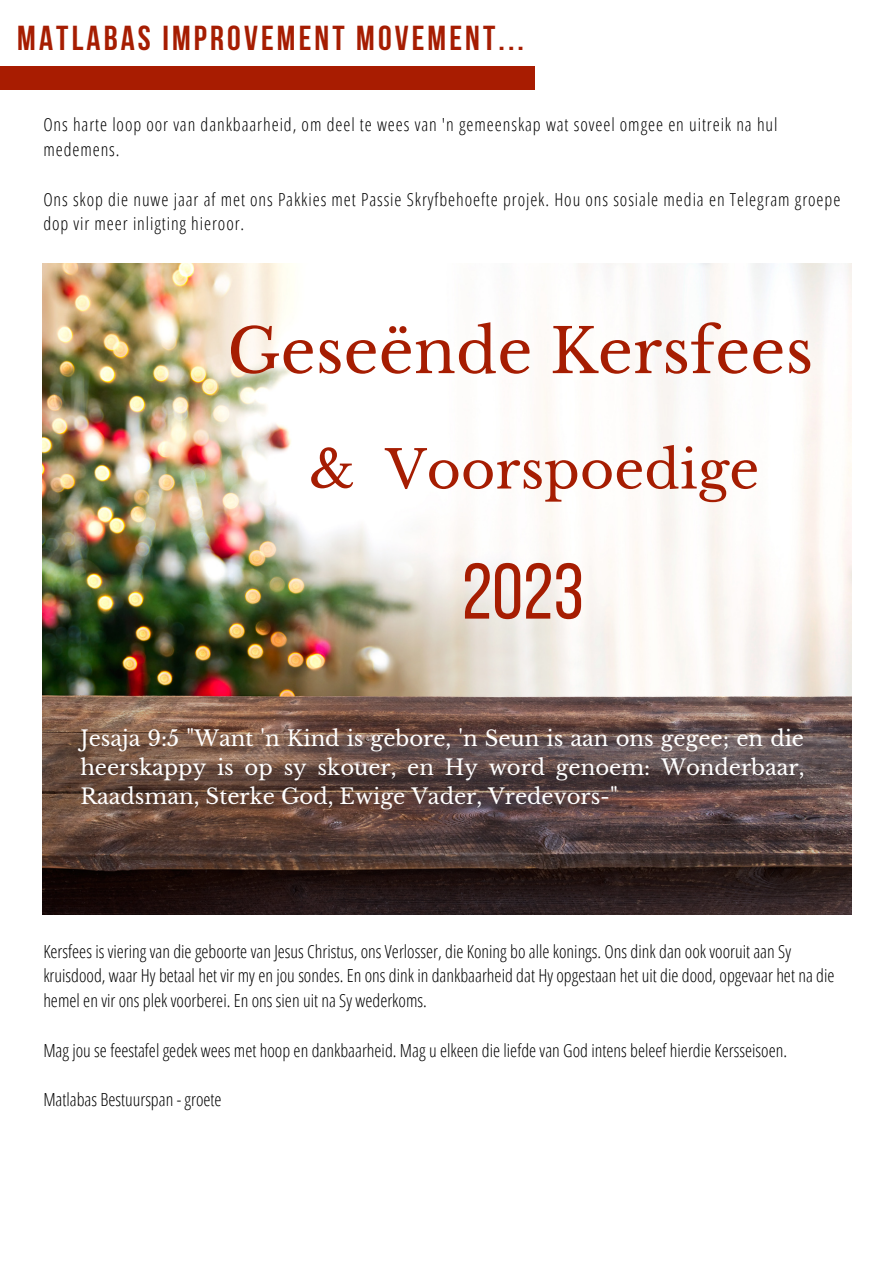
<style>
.page{position:relative;width:894px;height:1264px;background:#fff}
.page>*{position:absolute;margin:0;border:0;box-sizing:border-box;transform-origin:0 0}
.t1{font:78.75px "Bebas Neue";color:#a61d02}
.t2{font:61.2px "Libre Baskerville";color:#a61d02}
.t3{font:52.5px "Libre Baskerville";color:#a61d02}
.t4{font:700 34.5px "Bebas Neue";letter-spacing:.09em;color:#a61d02}
.t5{font:21.15px/29.2px "Libre Baskerville";color:#fff;text-align:justify}
.t6{font:300 18px/24.8px "Open Sans Condensed";color:#000}
.t7{font:300 18px/24.8px "Open Sans Condensed";letter-spacing:.05em;color:#000}
.s1{font-size:52.05px}
</style>
<div class="page">
<div style="left:0;top:67px;width:534px;height:22px;background:#a81c01"></div>
<img style="left:42px;top:263px;width:809px;height:651px">
<svg style="left:42px;top:697px;width:808px;height:217px"></svg>
<h3 class="t4" style="left:17px;top:25px;width:508px">MATLABAS IMPROVEMENT MOVEMENT...</h3>
<p class="t7" style="left:43px;top:112px;width:735px">Ons harte loop oor van dankbaarheid, om deel te wees van 'n gemeenskap wat soveel omgee en uitreik na hul medemens.</p>
<p class="t7" style="left:43px;top:186px;width:798px">Ons skop die nuwe jaar af met ons Pakkies met Passie Skryfbehoefte projek. Hou ons sosiale media en Telegram groepe dop vir meer inligting hieroor.</p>
<h2 class="t2" style="left:227px;top:314px;width:587px">Geseënde Kersfees</h2>
<h3 class="t3" style="left:309px;top:437px;width:451px"><span class="s1">&amp;</span> Voorspoedige</h3>
<h1 class="t1" style="left:461px;top:559px;width:124px">2023</h1>
<p class="t5" style="left:80px;top:723px;width:725px">Jesaja 9:5 "Want 'n Kind is gebore, 'n Seun is aan ons gegee; en die heerskappy is op sy skouer, en Hy word genoem: Wonderbaar, Raadsman, Sterke God, Ewige Vader, Vredevors-"</p>
<p class="t6" style="left:43px;top:938px;width:792px">Kersfees is viering van die geboorte van Jesus Christus, ons Verlosser, die Koning bo alle konings. Ons dink dan ook vooruit aan Sy kruisdood, waar Hy betaal het vir my en jou sondes. En ons dink in dankbaarheid dat Hy opgestaan het uit die dood, opgevaar het na die hemel en vir ons plek voorberei. En ons sien uit na Sy wederkoms.</p>
<p class="t6" style="left:43px;top:1037px;width:745px">Mag jou se feestafel gedek wees met hoop en dankbaarheid. Mag u elkeen die liefde van God intens beleef hierdie Kersseisoen.</p>
<p class="t6" style="left:43px;top:1086px;width:180px">Matlabas Bestuurspan - groete</p>
</div>
